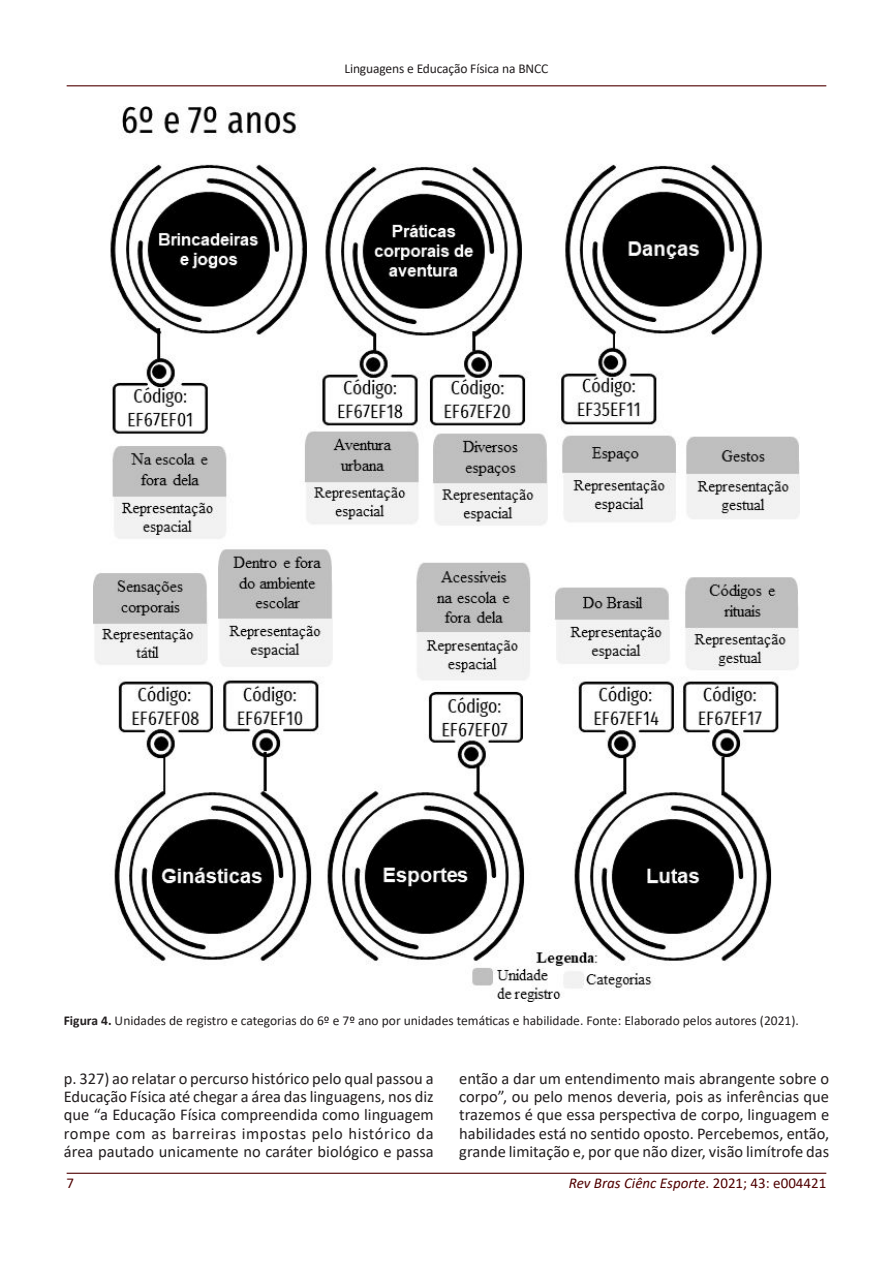
<style>
.page{position:relative;width:893px;height:1263px;background:#fff}
.page>*{position:absolute;margin:0;border:0;box-sizing:border-box;transform-origin:0 0}
.Paragraph{font:16.5px/18.1px "Calibri";color:#231f20;text-align:justify}
.t1{font:italic 15px "Calibri";color:#500202}
.t2{font:15px "Calibri";color:#500202}
.FigureCaption{font:13.5px "Calibri";color:#231f20}
.s1{font-weight:700}
.s2{font-style:normal}
</style>
<div class="page">
<hr style="left:67px;top:1173px;width:759px;height:1px;background:#500202">
<hr style="left:67px;top:85px;width:759px;height:1px;background:#500202">
<img style="left:93px;top:106px;width:707px;height:896px">
<p class="FigureCaption" style="left:344px;top:59px;width:205px">Linguagens e Educação Física na BNCC</p>
<p class="FigureCaption" style="left:64px;top:1011px;width:737px"><span class="s1">Figura 4.</span> Unidades de registro e categorias do 6º e 7º ano por unidades temáticas e habilidade. Fonte: Elaborado pelos autores (2021).</p>
<p class="Paragraph" style="left:64px;top:1069px;width:371px">p. 327) ao relatar o percurso histórico pelo qual passou a Educação Física até chegar a área das linguagens, nos diz que “a Educação Física compreendida como linguagem rompe com as barreiras impostas pelo histórico da área pautado unicamente no caráter biológico e passa</p>
<p class="Paragraph" style="left:459px;top:1069px;width:371px">então a dar um entendimento mais abrangente sobre o corpo”, ou pelo menos deveria, pois as inferências que trazemos é que essa perspectiva de corpo, linguagem e habilidades está no sentido oposto. Percebemos, então, grande limitação e, por que não dizer, visão limítrofe das</p>
<p class="t2" style="left:67px;top:1172px;width:9px">7</p>
<p class="t1" style="left:569px;top:1172px;width:259px">Rev Bras Ciênc Esporte<span class="s2">. 2021; 43: e004421</span></p>
</div>
